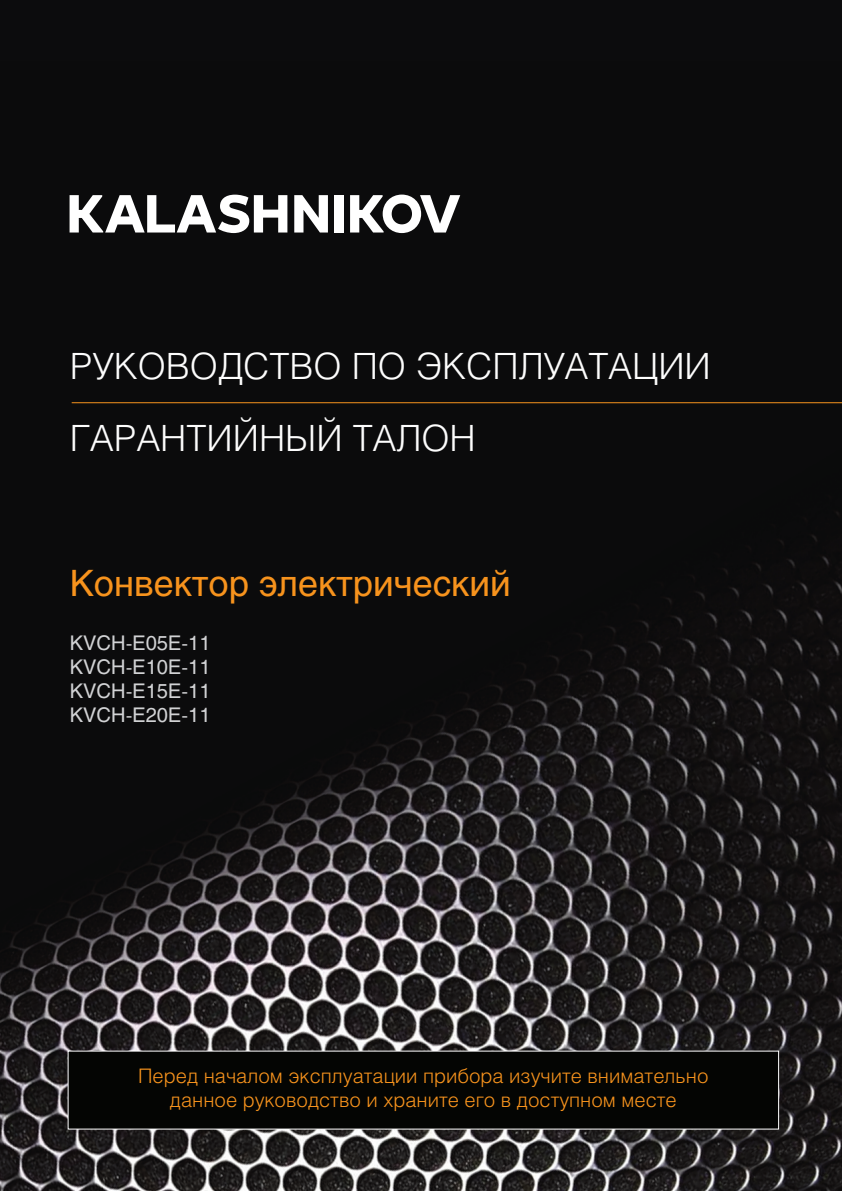
<style>
.page{position:relative;width:842px;height:1191px;background:#fff}
.page>*{position:absolute;margin:0;border:0;box-sizing:border-box;transform-origin:0 0}
.t1{font:36.2px/72px "Helios Light C";color:#fdfdfd}
.t2{font:36px "Helios C";color:#f7931d}
.t3{font:20px/24px "Helios Light C";color:#f7931d;text-align:center}
.t4{font:20px/24px "Helios C";color:#d1d2d4;text-align:justify}
</style>
<div class="page">
<img style="left:0;top:0;width:842px;height:1191px">
<hr style="left:72px;top:402px;width:770px;height:1px;background:#f7931d">
<div style="left:68px;top:1051px;width:711px;height:78px;background:#040503"></div>
<svg style="left:70px;top:195px;width:217px;height:38px"></svg>
<svg style="left:294px;top:195px;width:34px;height:37px"></svg>
<div style="left:335px;top:195px;width:9px;height:37px;background:#fff"></div>
<svg style="left:350px;top:195px;width:110px;height:38px"></svg>
<p class="t1" style="left:70px;top:330px;width:642px">РУКОВОДСТВО ПО ЭКСПЛУАТАЦИИ<br>ГАРАНТИЙНЫЙ ТАЛОН</p>
<p class="t2" style="left:70px;top:561px;width:442px">Конвектор электрический</p>
<p class="t4" style="left:70px;top:631px;width:142px">KVCH-E05E-11<br>KVCH-E10E-11<br>KVCH-E15E-11<br>KVCH-E20E-11</p>
<p class="t3" style="left:138px;top:1063px;width:572px">Перед началом эксплуатации прибора изучите внимательно данное руководство и храните его в доступном месте</p>
</div>
